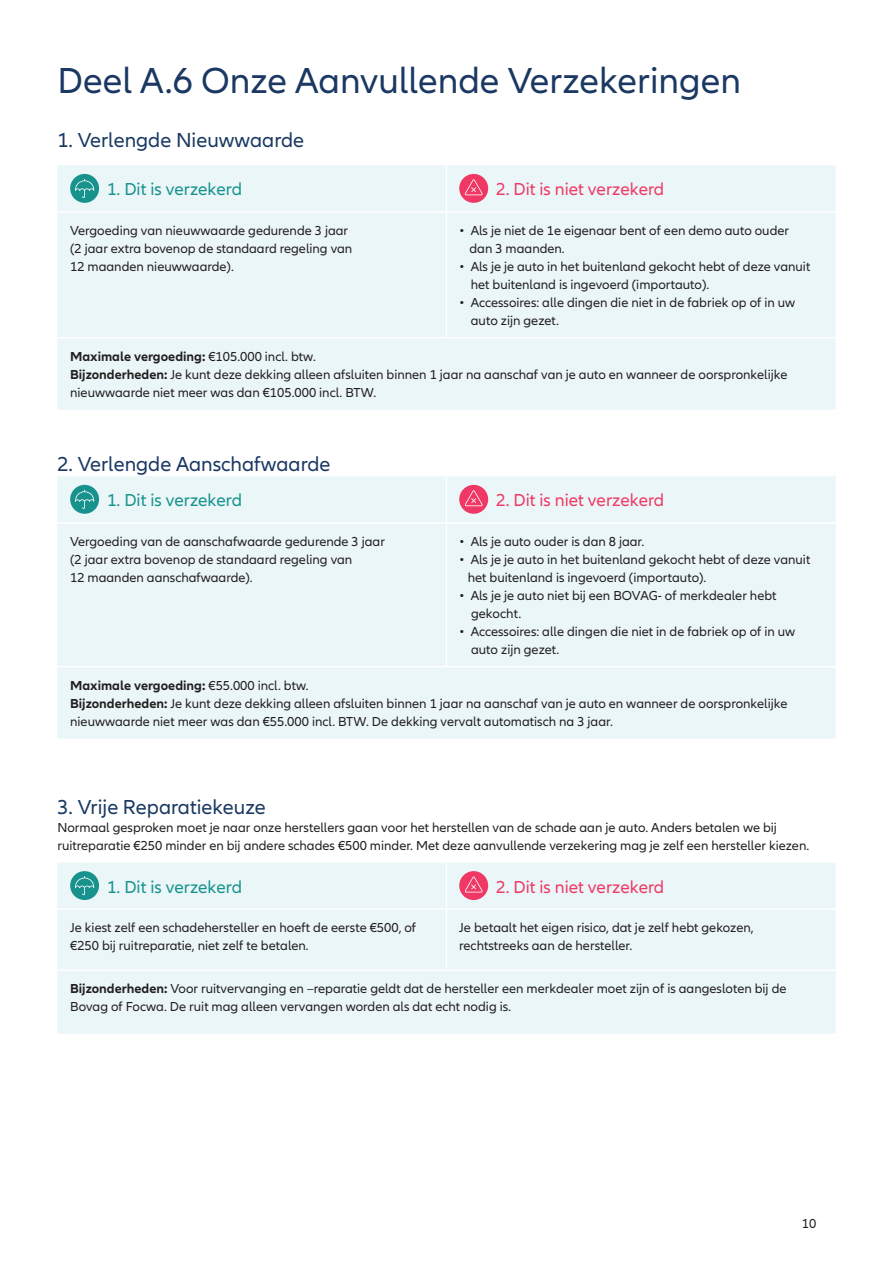
<style>
.page{position:relative;width:893px;height:1263px;background:#fff}
.page>*{position:absolute;margin:0;border:0;box-sizing:border-box;transform-origin:0 0}
.t1{font:37.5px "Allianz Neo";color:#1a3862}
.t2{font:21px "Allianz Neo";color:#1a3862}
.t3{font:18px "Allianz Neo";color:#ef3864}
.t4{font:18px "Allianz Neo";color:#18928d}
.t5{font:13.5px/18px "Allianz Neo";color:#231f20}
.t6{font:700 13.5px "Allianz Neo";color:#231f20}
.s1{font-weight:400}
.s2{font-weight:700}
</style>
<div class="page">
<div style="left:57px;top:165px;width:779px;height:245px;background:#eaf6f8"></div>
<hr style="left:446px;top:165px;width:1px;height:46px;background:#fff">
<hr style="left:57px;top:211px;width:389px;height:2px;background:#fff">
<hr style="left:446px;top:211px;width:390px;height:2px;background:#fff">
<hr style="left:446px;top:213px;width:1px;height:124px;background:#fff">
<hr style="left:57px;top:337px;width:389px;height:1px;background:#fff">
<hr style="left:446px;top:337px;width:390px;height:1px;background:#fff">
<div style="left:70px;top:174px;width:29px;height:29px;background:#18928d;border-radius:50%"></div>
<svg style="left:75px;top:179px;width:19px;height:19px"></svg>
<div style="left:459px;top:174px;width:29px;height:29px;background:#ef3864;border-radius:50%"></div>
<svg style="left:465px;top:179px;width:18px;height:16px"></svg>
<div style="left:57px;top:863px;width:779px;height:170px;background:#eaf6f8"></div>
<hr style="left:446px;top:863px;width:1px;height:45px;background:#fff">
<hr style="left:57px;top:908px;width:389px;height:2px;background:#fff">
<hr style="left:446px;top:908px;width:390px;height:2px;background:#fff">
<hr style="left:446px;top:910px;width:1px;height:59px;background:#fff">
<hr style="left:57px;top:969px;width:389px;height:2px;background:#fff">
<hr style="left:446px;top:969px;width:390px;height:2px;background:#fff">
<div style="left:70px;top:871px;width:29px;height:29px;background:#18928d;border-radius:50%"></div>
<svg style="left:75px;top:876px;width:19px;height:19px"></svg>
<div style="left:459px;top:871px;width:29px;height:29px;background:#ef3864;border-radius:50%"></div>
<svg style="left:465px;top:876px;width:18px;height:16px"></svg>
<div style="left:57px;top:476px;width:779px;height:262px;background:#eaf6f8"></div>
<hr style="left:446px;top:476px;width:1px;height:46px;background:#fff">
<hr style="left:57px;top:522px;width:389px;height:2px;background:#fff">
<hr style="left:446px;top:522px;width:390px;height:2px;background:#fff">
<hr style="left:446px;top:524px;width:1px;height:142px;background:#fff">
<hr style="left:57px;top:666px;width:389px;height:1px;background:#fff">
<hr style="left:446px;top:666px;width:390px;height:1px;background:#fff">
<div style="left:70px;top:485px;width:29px;height:29px;background:#18928d;border-radius:50%"></div>
<svg style="left:75px;top:490px;width:19px;height:19px"></svg>
<div style="left:459px;top:485px;width:29px;height:29px;background:#ef3864;border-radius:50%"></div>
<svg style="left:465px;top:490px;width:18px;height:16px"></svg>
<p class="t1" style="left:57px;top:60px;width:685px">Deel A.6 Onze Aanvullende Verzekeringen</p>
<p class="t2" style="left:57px;top:128px;width:248px">1. Verlengde Nieuwwaarde</p>
<p class="t4" style="left:107px;top:179px;width:137px">1. Dit is verzekerd</p>
<p class="t3" style="left:496px;top:179px;width:170px">2. Dit is niet verzekerd</p>
<p class="t5" style="left:70px;top:222px;width:280px">Vergoeding van nieuwwaarde gedurende 3 jaar</p>
<p class="t5" style="left:70px;top:240px;width:284px">(2 jaar extra bovenop de standaard regeling van</p>
<p class="t5" style="left:70px;top:258px;width:165px">12 maanden nieuwwaarde).</p>
<p class="t5" style="left:469px;top:222px;width:321px;text-indent:-10px">• Als je niet de 1e eigenaar bent of een demo auto ouder dan 3 maanden.</p>
<p class="t5" style="left:471px;top:258px;width:341px;text-indent:-12px">• Als je je auto in het buitenland gekocht hebt of deze vanuit het buitenland is ingevoerd (importauto).</p>
<p class="t5" style="left:471px;top:294px;width:326px;text-indent:-12px">• Accessoires: alle dingen die niet in de fabriek op of in uw auto zijn gezet.</p>
<p class="t6" style="left:70px;top:348px;width:247px">Maximale vergoeding: <span class="s1">€105.000 incl. btw.</span></p>
<p class="t5" style="left:70px;top:366px;width:719px"><span class="s2">Bijzonderheden:</span> Je kunt deze dekking alleen afsluiten binnen 1 jaar na aanschaf van je auto en wanneer de oorspronkelijke nieuwwaarde niet meer was dan €105.000 incl. BTW.</p>
<p class="t2" style="left:57px;top:452px;width:275px">2. Verlengde Aanschafwaarde</p>
<p class="t4" style="left:107px;top:490px;width:137px">1. Dit is verzekerd</p>
<p class="t3" style="left:496px;top:490px;width:170px">2. Dit is niet verzekerd</p>
<p class="t5" style="left:70px;top:533px;width:316px">Vergoeding van de aanschafwaarde gedurende 3 jaar</p>
<p class="t5" style="left:70px;top:551px;width:284px">(2 jaar extra bovenop de standaard regeling van</p>
<p class="t5" style="left:70px;top:569px;width:184px">12 maanden aanschafwaarde).</p>
<p class="t5" style="left:459px;top:533px;width:187px">• Als je auto ouder is dan 8 jaar.</p>
<p class="t5" style="left:468px;top:551px;width:344px;text-indent:-9px">• Als je je auto in het buitenland gekocht hebt of deze vanuit het buitenland is ingevoerd (importauto).</p>
<p class="t5" style="left:459px;top:587px;width:319px">• Als je je auto niet bij een BOVAG- of merkdealer hebt</p>
<p class="t5" style="left:471px;top:605px;width:52px">gekocht.</p>
<p class="t5" style="left:459px;top:623px;width:337px">• Accessoires: alle dingen die niet in de fabriek op of in uw</p>
<p class="t5" style="left:471px;top:641px;width:90px">auto zijn gezet.</p>
<p class="t6" style="left:70px;top:677px;width:240px">Maximale vergoeding: <span class="s1">€55.000 incl. btw.</span></p>
<p class="t5" style="left:70px;top:695px;width:719px"><span class="s2">Bijzonderheden:</span> Je kunt deze dekking alleen afsluiten binnen 1 jaar na aanschaf van je auto en wanneer de oorspronkelijke nieuwwaarde niet meer was dan €55.000 incl. BTW. De dekking vervalt automatisch na 3 jaar.</p>
<p class="t2" style="left:57px;top:794px;width:210px">3. Vrije Reparatiekeuze</p>
<p class="t5" style="left:57px;top:818px;width:753px">Normaal gesproken moet je naar onze herstellers gaan voor het herstellen van de schade aan je auto. Anders betalen we bij ruitreparatie €250 minder en bij andere schades €500 minder. Met deze aanvullende verzekering mag je zelf een hersteller kiezen.</p>
<p class="t4" style="left:107px;top:876px;width:137px">1. Dit is verzekerd</p>
<p class="t3" style="left:496px;top:876px;width:170px">2. Dit is niet verzekerd</p>
<p class="t5" style="left:70px;top:919px;width:348px">Je kiest zelf een schadehersteller en hoeft de eerste €500, of €250 bij ruitreparatie, niet zelf te betalen.</p>
<p class="t5" style="left:459px;top:919px;width:296px">Je betaalt het eigen risico, dat je zelf hebt gekozen, rechtstreeks aan de hersteller.</p>
<p class="t5" style="left:70px;top:980px;width:718px"><span class="s2">Bijzonderheden:</span> Voor ruitvervanging en –reparatie geldt dat de hersteller een merkdealer moet zijn of is aangesloten bij de<br>Bovag of Focwa. De ruit mag alleen vervangen worden als dat echt nodig is.</p>
<p class="t5" style="left:802px;top:1214px;width:16px">10</p>
</div>
